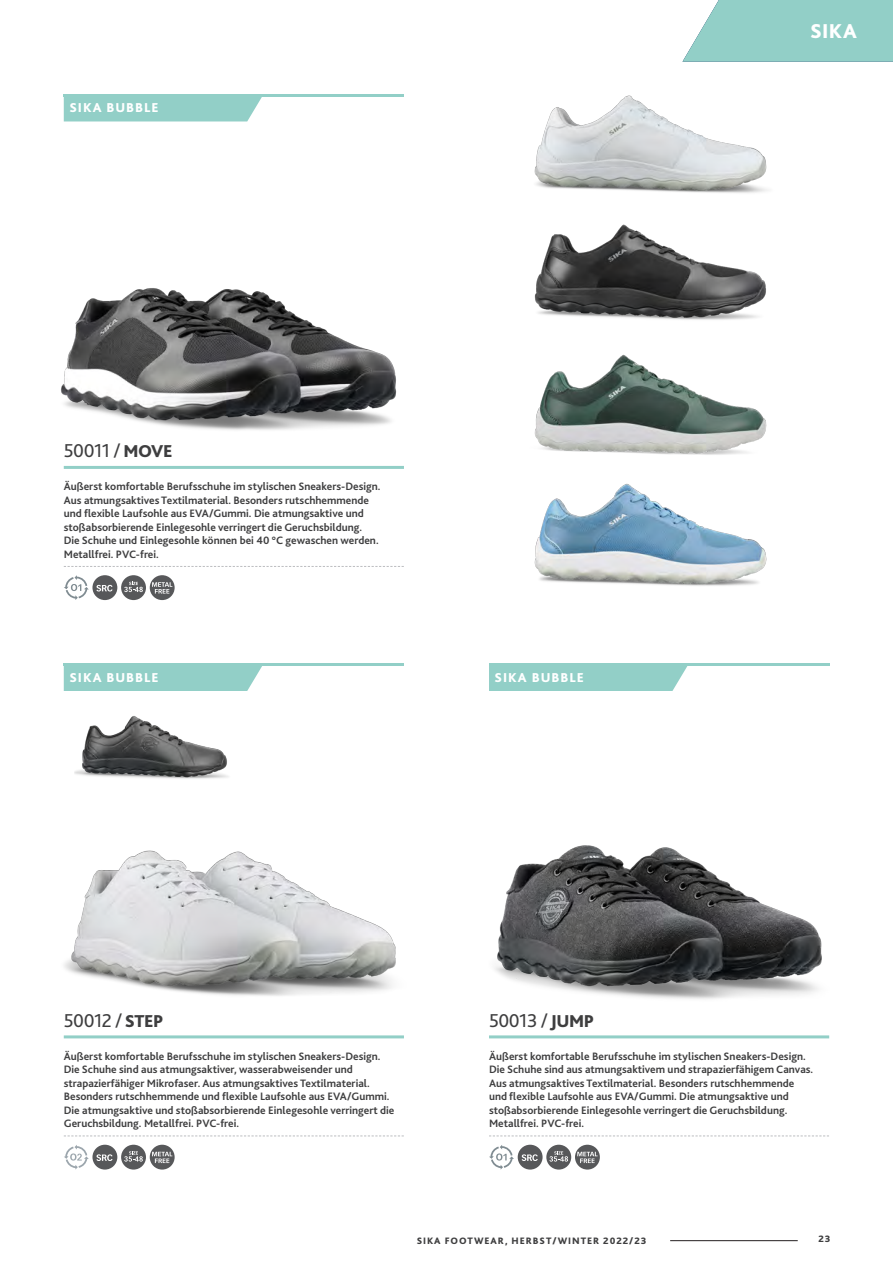
<style>
.page{position:relative;width:893px;height:1263px;background:#fff}
.page>*{position:absolute;margin:0;border:0;box-sizing:border-box;transform-origin:0 0}
.t1{font:800 21px "Bliss 2";color:#fff}
.t2{font:19.5px "Bliss 2";letter-spacing:-.025em;color:#3e3e3f}
.t3{font:800 13.5px "Bliss 2";letter-spacing:.075em;color:#fff}
.t4{font:700 11.25px/13.5px "Bliss 2";color:#3e3e3f}
.t5{font:800 9.75px "Bliss 2";letter-spacing:.1em;color:#3e3e3f}
.s1{font-weight:800;font-size:18px}
</style>
<div class="page">
<hr style="left:670px;top:1240px;width:128px;height:1px;background:#231f20">
<hr style="left:64px;top:466px;width:340px;height:3px;background:#92cfc7">
<svg style="left:64px;top:566px;width:340px;height:1px"></svg>
<svg style="left:64px;top:575px;width:25px;height:25px"></svg>
<div style="left:92px;top:575px;width:25px;height:25px;background:#57585a;border-radius:50%"></div>
<svg style="left:96px;top:585px;width:17px;height:6px"></svg>
<div style="left:121px;top:575px;width:25px;height:25px;background:#57585a;border-radius:50%"></div>
<svg style="left:124px;top:582px;width:19px;height:10px"></svg>
<div style="left:150px;top:575px;width:25px;height:25px;background:#57585a;border-radius:50%"></div>
<svg style="left:152px;top:582px;width:20px;height:11px"></svg>
<img style="left:63px;top:663px;width:333px;height:333px">
<hr style="left:64px;top:1035px;width:340px;height:3px;background:#92cfc7">
<svg style="left:64px;top:1135px;width:340px;height:1px"></svg>
<svg style="left:64px;top:1145px;width:25px;height:24px"></svg>
<div style="left:92px;top:1145px;width:25px;height:24px;background:#57585a;border-radius:50%"></div>
<svg style="left:96px;top:1154px;width:17px;height:7px"></svg>
<div style="left:121px;top:1145px;width:25px;height:24px;background:#57585a;border-radius:50%"></div>
<svg style="left:124px;top:1151px;width:19px;height:10px"></svg>
<div style="left:150px;top:1145px;width:25px;height:24px;background:#57585a;border-radius:50%"></div>
<svg style="left:152px;top:1152px;width:20px;height:11px"></svg>
<img style="left:74px;top:691px;width:160px;height:95px">
<img style="left:494px;top:663px;width:336px;height:336px">
<hr style="left:489px;top:1035px;width:340px;height:3px;background:#92cfc7">
<svg style="left:489px;top:1135px;width:340px;height:1px"></svg>
<svg style="left:489px;top:1145px;width:25px;height:24px"></svg>
<div style="left:518px;top:1145px;width:25px;height:24px;background:#57585a;border-radius:50%"></div>
<svg style="left:522px;top:1154px;width:16px;height:7px"></svg>
<div style="left:546px;top:1145px;width:25px;height:24px;background:#57585a;border-radius:50%"></div>
<svg style="left:549px;top:1151px;width:19px;height:10px"></svg>
<div style="left:575px;top:1145px;width:25px;height:24px;background:#57585a;border-radius:50%"></div>
<svg style="left:577px;top:1152px;width:21px;height:11px"></svg>
<svg style="left:682px;top:0;width:211px;height:62px;background:#9bd2cb"></svg>
<div style="left:64px;top:96px;width:198px;height:25px;background:#92cfc7"></div>
<hr style="left:64px;top:94px;width:340px;height:2px;background:#92cfc7">
<div style="left:64px;top:666px;width:198px;height:25px;background:#92cfc7"></div>
<hr style="left:64px;top:663px;width:340px;height:3px;background:#92cfc7">
<div style="left:489px;top:666px;width:198px;height:25px;background:#92cfc7"></div>
<hr style="left:489px;top:663px;width:340px;height:3px;background:#92cfc7">
<img style="left:61px;top:288px;width:336px;height:142px">
<img style="left:534px;top:95px;width:234px;height:98px">
<img style="left:534px;top:224px;width:232px;height:96px">
<img style="left:534px;top:354px;width:233px;height:101px">
<img style="left:534px;top:483px;width:233px;height:103px">
<p class="t3" style="left:69px;top:99px;width:91px">SIKA BUBBLE</p>
<h2 class="t2" style="left:64px;top:439px;width:110px">50011 / <span class="s1">MOVE</span></h2>
<p class="t4" style="left:64px;top:479px;width:318px">Äußerst komfortable Berufsschuhe im stylischen Sneakers-Design.<br>Aus atmungsaktives Textilmaterial. Besonders rutschhemmende und flexible Laufsohle aus EVA/Gummi. Die atmungsaktive und stoßabsorbierende Einlegesohle verringert die Geruchsbildung.<br>Die Schuhe und Einlegesohle können bei 40 °C gewaschen werden.<br>Metallfrei. PVC-frei.</p>
<p class="t3" style="left:69px;top:669px;width:91px">SIKA BUBBLE</p>
<p class="t3" style="left:495px;top:669px;width:91px">SIKA BUBBLE</p>
<p class="t3" style="left:69px;top:669px;width:54px">BUBBLE</p>
<h1 class="t1" style="left:810px;top:18px;width:48px">SIKA</h1>
<h2 class="t2" style="left:64px;top:1008px;width:101px">50012 / <span class="s1">STEP</span></h2>
<p class="t4" style="left:64px;top:1049px;width:332px">Äußerst komfortable Berufsschuhe im stylischen Sneakers-Design.<br>Die Schuhe sind aus atmungsaktiver, wasserabweisender und strapazierfähiger Mikrofaser. Aus atmungsaktives Textilmaterial.<br>Besonders rutschhemmende und flexible Laufsohle aus EVA/Gummi.<br>Die atmungsaktive und stoßabsorbierende Einlegesohle verringert die Geruchsbildung. Metallfrei. PVC-frei.</p>
<h2 class="t2" style="left:489px;top:1008px;width:107px">50013 / <span class="s1">JUMP</span></h2>
<p class="t4" style="left:489px;top:1049px;width:326px">Äußerst komfortable Berufsschuhe im stylischen Sneakers-Design.<br>Die Schuhe sind aus atmungsaktivem und strapazierfähigem Canvas.<br>Aus atmungsaktives Textilmaterial. Besonders rutschhemmende und flexible Laufsohle aus EVA/Gummi. Die atmungsaktive und stoßabsorbierende Einlegesohle verringert die Geruchsbildung.<br>Metallfrei. PVC-frei.</p>
<p class="t5" style="left:417px;top:1234px;width:231px">SIKA FOOTWEAR, HERBST/WINTER 2022/23</p>
<p class="t5" style="left:818px;top:1232px;width:14px">23</p>
</div>
